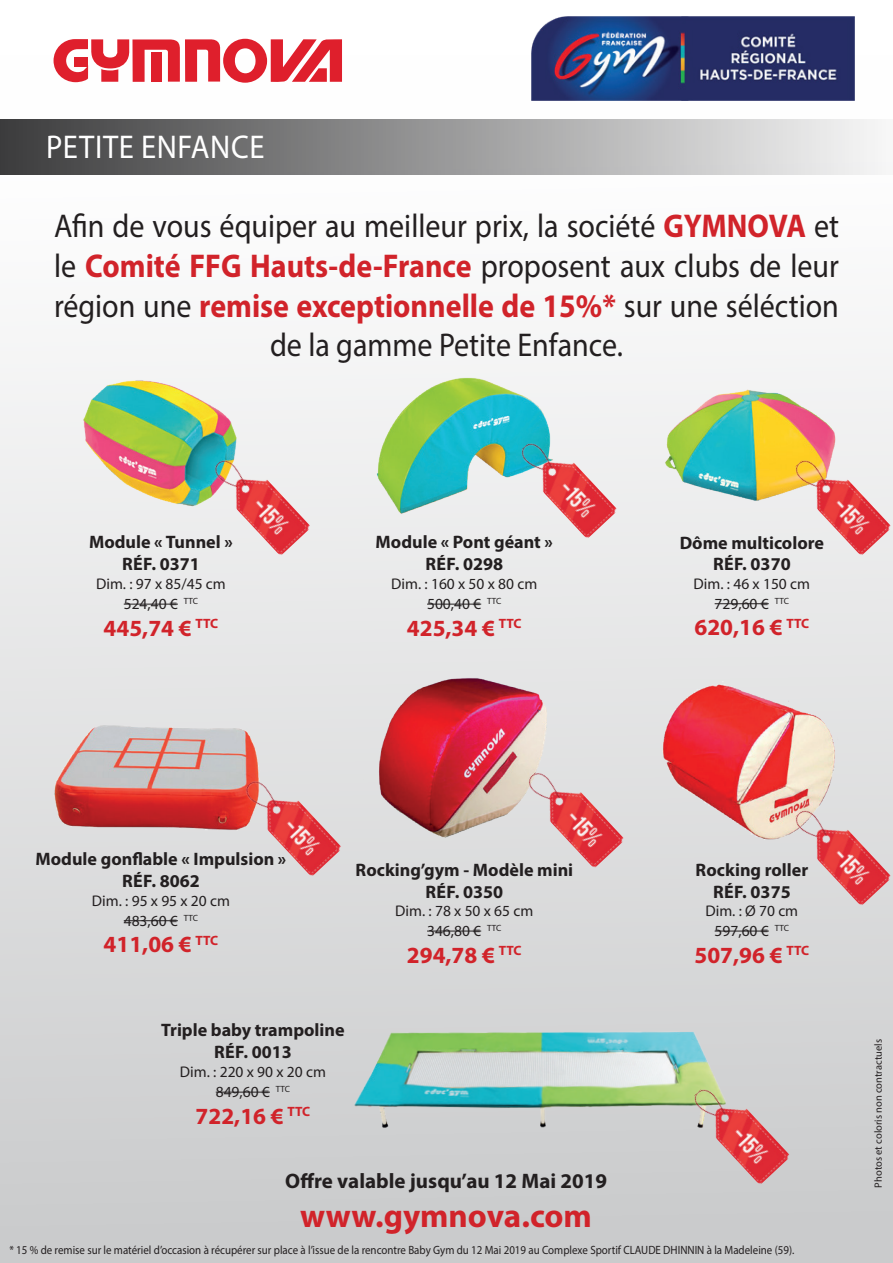
<style>
.page{position:relative;width:893px;height:1263px;background:#fff}
.page>*{position:absolute;margin:0;border:0;box-sizing:border-box;transform-origin:0 0}
.t1{font:33px/39.6px "Myriad Pro";color:#231f20;text-align:center;scale:.91 1}
.t2{font:700 33px "Myriad Pro";color:#d1232a}
.t3{font:33px "Myriad Pro";letter-spacing:.02em;color:#fff;scale:.93 1}
.t4{font:700 23.25px "Myriad Pro";color:#d1232a}
.t5{font:700 21px "Myriad Pro";color:#231f20}
.t6{font:700 18px/21.6px "Myriad Pro";color:#231f20;text-align:center}
.t7{font:15.45px/19.8px "Myriad Pro";color:#231f20;text-align:center}
.t8{font:12px "Myriad Pro";color:#231f20;scale:.91 1}
.t9{font:10.5px "Myriad Pro";color:#231f20}
.s1{font-weight:700;color:#d1232a}
</style>
<div class="page">
<div style="left:0;top:55px;width:893px;height:1208px;background:linear-gradient(to bottom,#fff,#c9cacb)"></div>
<div style="left:0;top:119px;width:893px;height:56px;background:linear-gradient(to right,#3c3c3d,#f7f7f7)"></div>
<svg style="left:54px;top:38px;width:288px;height:44px"></svg>
<hr style="left:427px;top:931px;width:54px;height:1px;background:#231f20">
<hr style="left:427px;top:604px;width:54px;height:1px;background:#231f20">
<hr style="left:715px;top:603px;width:54px;height:1px;background:#231f20">
<img style="left:372px;top:370px;width:184px;height:153px">
<img style="left:364px;top:671px;width:201px;height:176px">
<img style="left:648px;top:384px;width:207px;height:125px">
<img style="left:75px;top:377px;width:172px;height:139px">
<img style="left:657px;top:674px;width:190px;height:169px">
<img style="left:52px;top:721px;width:218px;height:121px">
<img style="left:531px;top:16px;width:324px;height:85px">
<img style="left:345px;top:1010px;width:395px;height:130px">
<hr style="left:216px;top:1092px;width:54px;height:1px;background:#231f20">
<hr style="left:715px;top:931px;width:54px;height:1px;background:#231f20">
<hr style="left:124px;top:604px;width:54px;height:1px;background:#231f20">
<hr style="left:124px;top:920px;width:54px;height:1px;background:#231f20">
<img style="left:205px;top:446px;width:106px;height:110px">
<img style="left:512px;top:429px;width:106px;height:110px">
<img style="left:786px;top:446px;width:106px;height:110px">
<img style="left:236px;top:767px;width:106px;height:110px">
<img style="left:519px;top:759px;width:106px;height:109px">
<img style="left:786px;top:797px;width:106px;height:109px">
<img style="left:685px;top:1075px;width:106px;height:110px">
<h1 class="t3" style="left:46px;top:127px;width:236px">PETITE ENFANCE</h1>
<h1 class="t1" style="left:54px;top:206px;width:864px">Afin de vous équiper au meilleur prix, la société <span class="s1">GYMNOVA</span> et le <span class="s1">Comité FFG Hauts-de-France</span> proposent aux clubs de leur région une <span class="s1">remise exceptionnelle de 15%*</span> sur une séléction de la gamme Petite Enfance.</h1>
<p class="t6" style="left:89px;top:531px;width:145px">Module « Tunnel »<br>RÉF. 0371</p>
<p class="t7" style="left:96px;top:574px;width:131px">Dim. : 97 x 85/45 cm<br>524,40 € <sup>TTC</sup></p>
<p class="t4" style="left:104px;top:613px;width:116px">445,74 € <sup>TTC</sup></p>
<p class="t6" style="left:376px;top:531px;width:179px">Module « Pont géant »<br>RÉF. 0298</p>
<p class="t7" style="left:391px;top:574px;width:148px">Dim. : 160 x 50 x 80 cm<br>500,40 € <sup>TTC</sup></p>
<p class="t4" style="left:407px;top:613px;width:116px">425,34 € <sup>TTC</sup></p>
<p class="t6" style="left:680px;top:531px;width:146px">Dôme multicolore<br>RÉF. 0370</p>
<p class="t7" style="left:694px;top:574px;width:118px">Dim. : 46 x 150 cm<br>729,60 € <sup>TTC</sup></p>
<p class="t4" style="left:694px;top:612px;width:116px">620,16 € <sup>TTC</sup></p>
<p class="t6" style="left:36px;top:847px;width:252px">Module gonflable « Impulsion »<br>RÉF. 8062</p>
<p class="t7" style="left:92px;top:891px;width:140px">Dim. : 95 x 95 x 20 cm<br>483,60 € <sup>TTC</sup></p>
<p class="t4" style="left:104px;top:929px;width:116px">411,06 € <sup>TTC</sup></p>
<p class="t6" style="left:355px;top:859px;width:219px">Rocking’gym - Modèle mini<br>RÉF. 0350</p>
<p class="t7" style="left:395px;top:901px;width:140px">Dim. : 78 x 50 x 65 cm<br>346,80 € <sup>TTC</sup></p>
<p class="t4" style="left:407px;top:940px;width:116px">294,78 € <sup>TTC</sup></p>
<p class="t6" style="left:161px;top:1019px;width:185px">Triple baby trampoline<br>RÉF. 0013</p>
<p class="t7" style="left:180px;top:1062px;width:148px">Dim. : 220 x 90 x 20 cm<br>849,60 € <sup>TTC</sup></p>
<p class="t4" style="left:196px;top:1101px;width:116px">722,16 € <sup>TTC</sup></p>
<p class="t5" style="left:285px;top:1167px;width:323px">Offre valable jusqu’au 12 Mai 2019</p>
<h1 class="t2" style="left:300px;top:1194px;width:293px">www.gymnova.com</h1>
<p class="t6" style="left:696px;top:859px;width:114px">Rocking roller<br>RÉF. 0375</p>
<p class="t7" style="left:705px;top:901px;width:94px">Dim. : Ø 70 cm<br>597,60 € <sup>TTC</sup></p>
<p class="t4" style="left:694px;top:940px;width:116px">507,96 € <sup>TTC</sup></p>
<p class="t8" style="left:9px;top:1242px;width:864px">* 15 % de remise sur le matériel d’occasion à récupérer sur place à l’issue de la rencontre Baby Gym du 12 Mai 2019 au Complexe Sportif CLAUDE DHINNIN à la Madeleine (59).</p>
<p class="t9" style="left:872px;top:1187px;width:150px;rotate:-90deg">Photos et coloris non contractuels</p>
</div>
